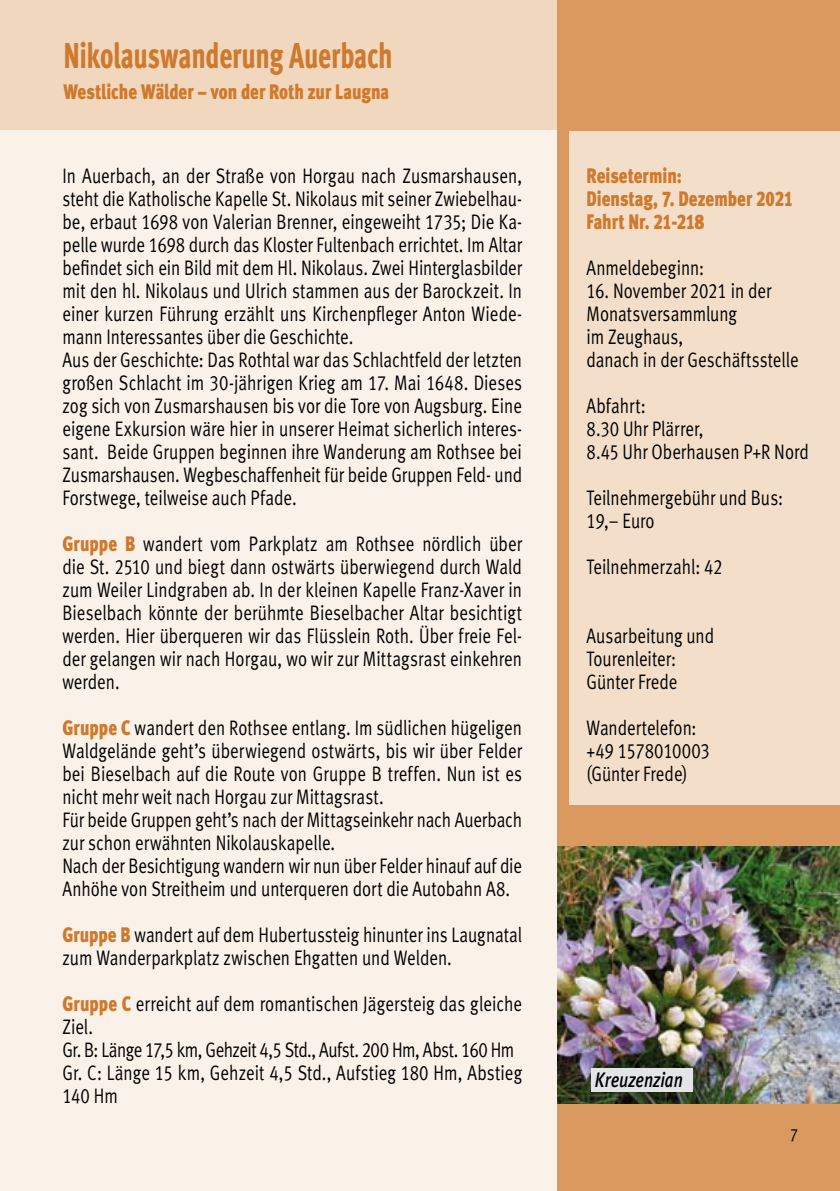
<style>
.page{position:relative;width:840px;height:1191px;background:#fff}
.page>*{position:absolute;margin:0;border:0;box-sizing:border-box;transform-origin:0 0}
.t1{font:36px "Meta Cond Extra Bold LF";letter-spacing:-.01em;color:#cf792d;scale:.8 1}
.t2{font:21px/23px "Meta Normal LF";color:#000;scale:.8 1}
.t3{font:21px/23px "Meta Black LF";letter-spacing:-.005em;color:#cf792d;scale:.8 1}
.t4{font:italic 21px "Meta Medium LF";letter-spacing:.005em;color:#000;scale:.8 1}
.t5{font:18px "Meta Normal LF";color:#000;scale:.8 1}
.s1{font-family:"Meta Black LF";color:#cf792d}
</style>
<div class="page">
<div style="left:0;top:0;width:839px;height:1191px;background:#f1d7bd"></div>
<div style="left:0;top:130px;width:557px;height:1061px;background:#faf1e8"></div>
<div style="left:557px;top:0;width:282px;height:1191px;background:#da995e"></div>
<div style="left:569px;top:131px;width:270px;height:673px;background:#f3dec9"></div>
<img style="left:557px;top:846px;width:282px;height:257px">
<div style="left:591px;top:1069px;width:101px;height:23px;background:#e3e4e5"></div>
<h1 class="t1" style="left:63px;top:34px;width:413px">Nikolauswanderung Auerbach</h1>
<p class="t3" style="left:63px;top:80px;width:408px">Westliche Wälder – von der Roth zur Laugna</p>
<p class="t2" style="left:62px;top:164px;width:576px">In Auerbach, an der Straße von Horgau nach Zusmarshausen, steht die Katholische Kapelle St. Nikolaus mit seiner Zwiebelhau&shy;be, erbaut 1698 von Valerian Brenner, eingeweiht 1735; Die Ka&shy;pelle wurde 1698 durch das Kloster Fultenbach errichtet. Im Altar befindet sich ein Bild mit dem Hl. Nikolaus. Zwei Hinterglasbilder mit den hl. Nikolaus und Ulrich stammen aus der Barockzeit. In einer kurzen Führung erzählt uns Kirchenpfleger Anton Wiede&shy;mann Interessantes über die Geschichte.<br>Aus der Geschichte: Das Rothtal war das Schlachtfeld der letzten großen Schlacht im 30-jährigen Krieg am 17. Mai 1648. Dieses zog sich von Zusmarshausen bis vor die Tore von Augsburg. Eine eigene Exkursion wäre hier in unserer Heimat sicherlich interes&shy;sant. Beide Gruppen beginnen ihre Wanderung am Rothsee bei Zusmarshausen. Wegbeschaffenheit für beide Gruppen Feld- und Forstwege, teilweise auch Pfade.</p>
<p class="t2" style="left:62px;top:532px;width:576px;text-align:justify"><span class="s1">Gruppe B</span> wandert vom Parkplatz am Rothsee nördlich über die St. 2510 und biegt dann ostwärts überwiegend durch Wald zum Weiler Lindgraben ab. In der kleinen Kapelle Franz-Xaver in Bieselbach könnte der berühmte Bieselbacher Altar besichtigt werden. Hier überqueren wir das Flüsslein Roth. Über freie Fel&shy;der gelangen wir nach Horgau, wo wir zur Mittagsrast einkehren werden.</p>
<p class="t2" style="left:62px;top:716px;width:575px"><span class="s1">Gruppe C</span> wandert den Rothsee entlang. Im südlichen hügeligen Waldgelände geht’s überwiegend ostwärts, bis wir über Felder bei Bieselbach auf die Route von Gruppe B treffen. Nun ist es nicht mehr weit nach Horgau zur Mittagsrast.<br>Für beide Gruppen geht’s nach der Mittagseinkehr nach Auerbach zur schon erwähnten Nikolauskapelle.<br>Nach der Besichtigung wandern wir nun über Felder hinauf auf die Anhöhe von Streitheim und unterqueren dort die Autobahn A8.</p>
<p class="t2" style="left:62px;top:923px;width:575px"><span class="s1">Gruppe B</span> wandert auf dem Hubertussteig hinunter ins Laugnatal zum Wanderparkplatz zwischen Ehgatten und Welden.</p>
<p class="t2" style="left:62px;top:992px;width:576px"><span class="s1">Gruppe C</span> erreicht auf dem romantischen Jägersteig das gleiche Ziel.<br>Gr. B: Länge 17,5 km, Gehzeit 4,5 Std., Aufst. 200 Hm, Abst. 160 Hm Gr. C: Länge 15 km, Gehzeit 4,5 Std., Aufstieg 180 Hm, Abstieg 140 Hm</p>
<p class="t3" style="left:586px;top:164px;width:260px">Reisetermin:<br>Dienstag, 7. Dezember 2021<br>Fahrt Nr. 21-218</p>
<p class="t2" style="left:586px;top:256px;width:148px">Anmeldebeginn:</p>
<p class="t2" style="left:586px;top:279px;width:266px">16. November 2021 in der<br>Monatsversammlung<br>im Zeughaus,<br>danach in der Geschäftsstelle</p>
<p class="t2" style="left:586px;top:394px;width:279px">Abfahrt:<br>8.30 Uhr Plärrer,<br>8.45 Uhr Oberhausen P+R Nord</p>
<p class="t2" style="left:586px;top:486px;width:247px">Teilnehmergebühr und Bus:<br>19,– Euro</p>
<p class="t2" style="left:586px;top:555px;width:171px">Teilnehmerzahl: 42</p>
<p class="t2" style="left:586px;top:624px;width:161px">Ausarbeitung und<br>Tourenleiter:<br>Günter Frede</p>
<p class="t2" style="left:586px;top:716px;width:156px">Wandertelefon: +49 1578010003 (Günter Frede)</p>
<p class="t4" style="left:594px;top:1067px;width:111px">Kreuzenzian</p>
<p class="t5" style="left:786px;top:1124px;width:12px">7</p>
<p class="t5" style="left:789px;top:1124px;width:12px">7</p>
</div>
